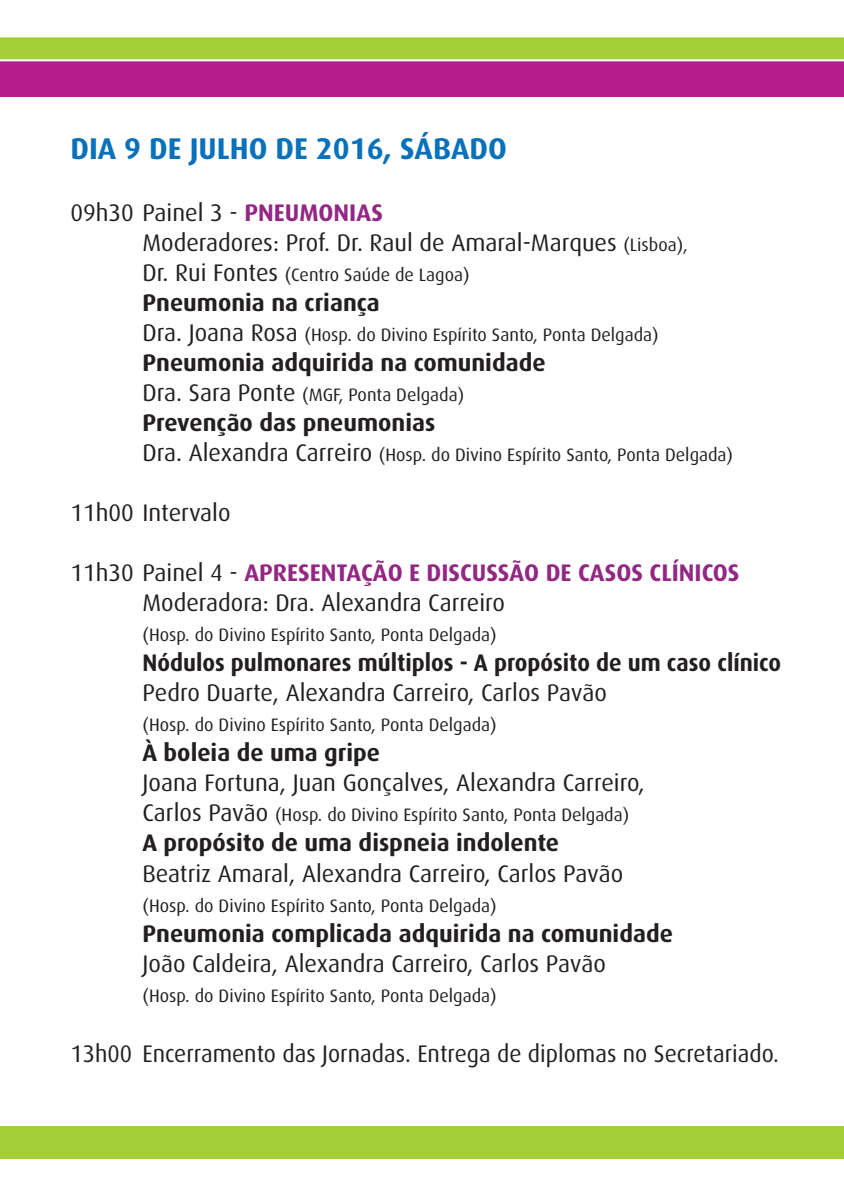
<style>
.page{position:relative;width:844px;height:1191px;background:#fff}
.page>*{position:absolute;margin:0;border:0;box-sizing:border-box;transform-origin:0 0}
.t1{font:700 30px "Dax";color:#0971ba}
.t2{font:24px/30px "Dax";color:#231f20}
.t3{font:700 24px "Dax";color:#231f20}
.t4{font:700 24px "Dax";color:#231f20;scale:.95 1}
.t5{font:18px "Dax";color:#231f20}
.s1{font-weight:700;color:#932784}
.s2{font-size:18px}
.s3{font-size:24px}
</style>
<div class="page">
<div style="left:0;top:47px;width:844px;height:50px;background:#b91c8d"></div>
<div style="left:0;top:1126px;width:844px;height:32px;background:#a5ce39"></div>
<svg style="left:0;top:37px;width:844px;height:24px;background:#acd249"></svg>
<p class="t1" style="left:70px;top:132px;width:438px">DIA 9 DE JULHO DE 2016, SÁBADO</p>
<p class="t2" style="left:142px;top:198px;width:547px;text-indent:-72px">09h30 Painel 3 - <span class="s1">PNEUMONIAS<br></span>Moderadores: Prof. Dr. Raul de Amaral-Marques <span class="s2">(Lisboa),</span></p>
<p class="t5" style="left:142px;top:265px;width:329px"><span class="s3">Dr. Rui Fontes</span> (Centro Saúde de Lagoa)</p>
<p class="t3" style="left:142px;top:289px;width:239px">Pneumonia na criança</p>
<p class="t5" style="left:142px;top:325px;width:518px"><span class="s3">Dra. Joana Rosa</span> (Hosp. do Divino Espírito Santo, Ponta Delgada)</p>
<p class="t3" style="left:142px;top:349px;width:404px">Pneumonia adquirida na comunidade</p>
<p class="t5" style="left:142px;top:385px;width:323px"><span class="s3">Dra. Sara Ponte</span> (MGF, Ponta Delgada)</p>
<p class="t3" style="left:142px;top:409px;width:294px">Prevenção das pneumonias</p>
<p class="t5" style="left:142px;top:445px;width:592px"><span class="s3">Dra. Alexandra Carreiro</span> (Hosp. do Divino Espírito Santo, Ponta Delgada)</p>
<p class="t2" style="left:70px;top:498px;width:162px">11h00 Intervalo</p>
<p class="t2" style="left:142px;top:558px;width:598px;text-indent:-72px">11h30 Painel 4 - <span class="s1">APRESENTAÇÃO E DISCUSSÃO DE CASOS CLÍNICOS<br></span>Moderadora: Dra. Alexandra Carreiro</p>
<p class="t5" style="left:142px;top:625px;width:356px">(Hosp. do Divino Espírito Santo, Ponta Delgada)</p>
<p class="t4" style="left:142px;top:649px;width:673px">Nódulos pulmonares múltiplos - A propósito de um caso clínico</p>
<p class="t2" style="left:142px;top:678px;width:466px">Pedro Duarte, Alexandra Carreiro, Carlos Pavão</p>
<p class="t5" style="left:142px;top:715px;width:356px">(Hosp. do Divino Espírito Santo, Ponta Delgada)</p>
<p class="t3" style="left:142px;top:739px;width:239px">À boleia de uma gripe</p>
<p class="t2" style="left:142px;top:768px;width:504px">Joana Fortuna, Juan Gonçalves, Alexandra Carreiro,</p>
<p class="t5" style="left:142px;top:805px;width:488px"><span class="s3">Carlos Pavão</span> (Hosp. do Divino Espírito Santo, Ponta Delgada)</p>
<p class="t3" style="left:142px;top:829px;width:418px">A propósito de uma dispneia indolente</p>
<p class="t2" style="left:142px;top:858px;width:482px">Beatriz Amaral, Alexandra Carreiro, Carlos Pavão</p>
<p class="t5" style="left:142px;top:895px;width:356px">(Hosp. do Divino Espírito Santo, Ponta Delgada)</p>
<p class="t3" style="left:142px;top:919px;width:532px">Pneumonia complicada adquirida na comunidade</p>
<p class="t2" style="left:142px;top:948px;width:465px">João Caldeira, Alexandra Carreiro, Carlos Pavão</p>
<p class="t5" style="left:142px;top:985px;width:356px">(Hosp. do Divino Espírito Santo, Ponta Delgada)</p>
<p class="t2" style="left:70px;top:1038px;width:710px">13h00 Encerramento das Jornadas. Entrega de diplomas no Secretariado.</p>
</div>
